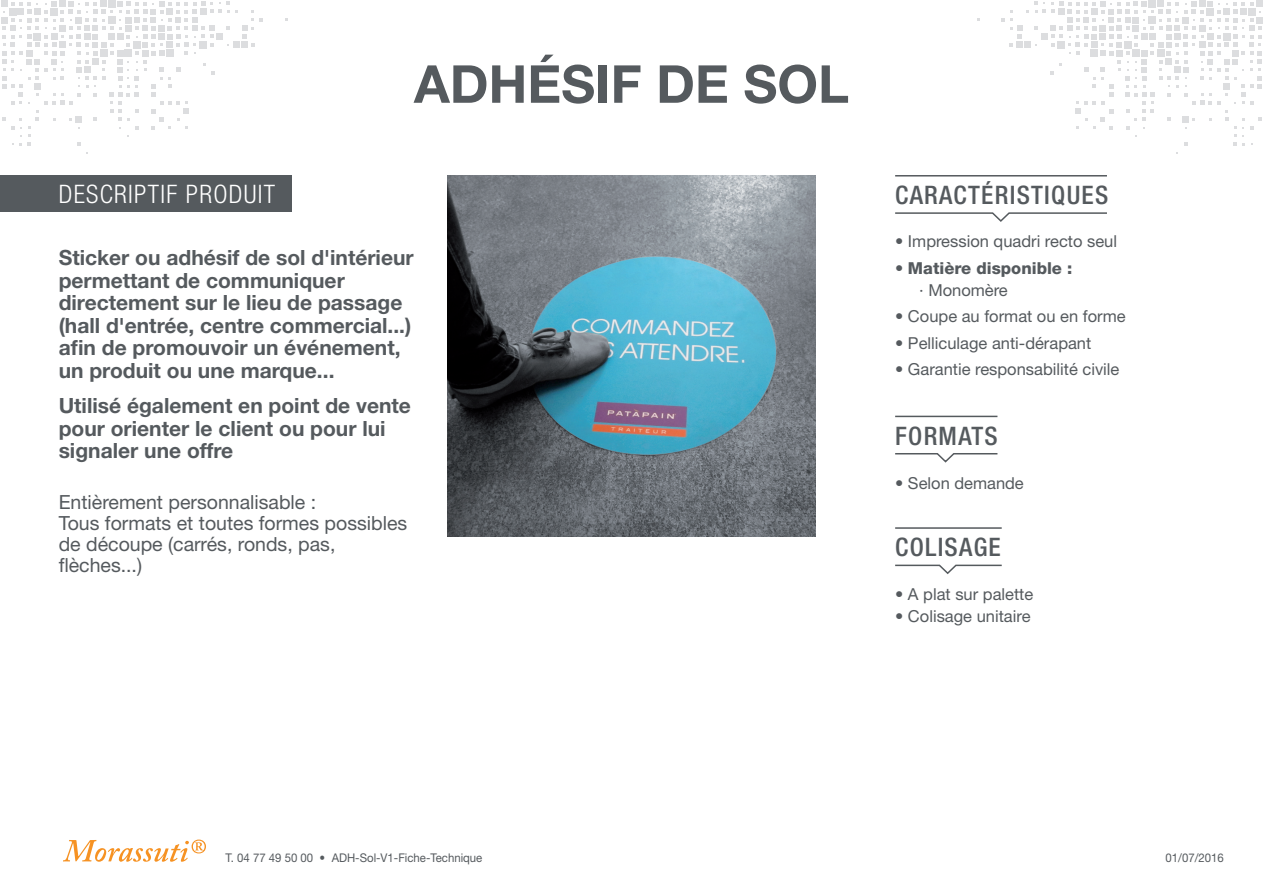
<style>
.page{position:relative;width:1263px;height:893px;background:#fff}
.page>*{position:absolute;margin:0;border:0;box-sizing:border-box;transform-origin:0 0}
.t1{font:700 52.35px "Helvetica Neue LT Std";color:#555a5e}
.t2{font:500 condensed 25.5px "Helvetica Neue LT Std";letter-spacing:.05em;color:#555a5e}
.t3{font:300 condensed 25.5px "Helvetica Neue LT Std";letter-spacing:.05em;color:#fff}
.t4{font:700 21px/22.5px "Helvetica Neue LT Std";color:#555a5e}
.t5{font:19.5px/21px "Helvetica Neue LT Std";color:#555a5e}
.t6{font:16.5px "Helvetica Neue LT Std";color:#555a5e}
.t7{font:800 16.5px "Helvetica Neue LT Std";color:#555a5e}
.t8{font:12px "Helvetica Neue LT Std";color:#555a5e;scale:.95 1}
.s1{font-weight:400}
</style>
<div class="page">
<div style="left:108px;top:0;width:8px;height:7px;background:#dcdddf"></div>
<svg style="left:1px;top:1px;width:262px;height:145px"></svg>
<div style="left:1149px;top:0;width:7px;height:7px;background:#dcdddf"></div>
<svg style="left:1001px;top:1px;width:262px;height:145px"></svg>
<svg style="left:63px;top:839px;width:143px;height:23px"></svg>
<div style="left:0;top:175px;width:292px;height:36px;background:#555a5e"></div>
<img style="left:447px;top:175px;width:368px;height:361px">
<hr style="left:895px;top:527px;width:107px;height:2px;background:#555a5e">
<svg style="left:895px;top:564px;width:107px;height:11px"></svg>
<hr style="left:895px;top:175px;width:212px;height:2px;background:#555a5e">
<hr style="left:895px;top:416px;width:102px;height:1px;background:#555a5e">
<svg style="left:895px;top:212px;width:212px;height:10px"></svg>
<svg style="left:895px;top:453px;width:103px;height:10px"></svg>
<p class="t3" style="left:59px;top:179px;width:218px">DESCRIPTIF PRODUIT</p>
<p class="t1" style="left:414px;top:52px;width:437px">ADHÉSIF DE SOL</p>
<p class="t4" style="left:59px;top:246px;width:356px">Sticker ou adhésif de sol d'intérieur permettant de communiquer directement sur le lieu de passage (hall d'entrée, centre commercial...) afin de promouvoir un événement, un produit ou une marque...</p>
<p class="t4" style="left:59px;top:394px;width:354px">Utilisé également en point de vente pour orienter le client ou pour lui signaler une offre</p>
<p class="t5" style="left:59px;top:491px;width:350px">Entièrement personnalisable :<br>Tous formats et toutes formes possibles de découpe (carrés, ronds, pas, flèches...)</p>
<p class="t2" style="left:895px;top:179px;width:215px">CARACTÉRISTIQUES</p>
<p class="t6" style="left:895px;top:231px;width:223px">• Impression quadri recto seul</p>
<p class="t7" style="left:895px;top:258px;width:179px"><span class="s1">•</span> Matière disponible :</p>
<p class="t6" style="left:919px;top:280px;width:90px">· Monomère</p>
<p class="t6" style="left:895px;top:307px;width:232px">• Coupe au format ou en forme</p>
<p class="t6" style="left:895px;top:333px;width:198px">• Pelliculage anti-dérapant</p>
<p class="t6" style="left:895px;top:360px;width:226px">• Garantie responsabilité civile</p>
<p class="t2" style="left:895px;top:421px;width:104px">FORMATS</p>
<p class="t6" style="left:895px;top:473px;width:130px">• Selon demande</p>
<p class="t2" style="left:895px;top:532px;width:107px">COLISAGE</p>
<p class="t6" style="left:895px;top:584px;width:140px">• A plat sur palette</p>
<p class="t6" style="left:895px;top:606px;width:137px">• Colisage unitaire</p>
<p class="t8" style="left:226px;top:850px;width:272px">T. 04 77 49 50 00 • ADH-Sol-V1-Fiche-Technique</p>
<p class="t8" style="left:1165px;top:850px;width:63px">01/07/2016</p>
</div>
